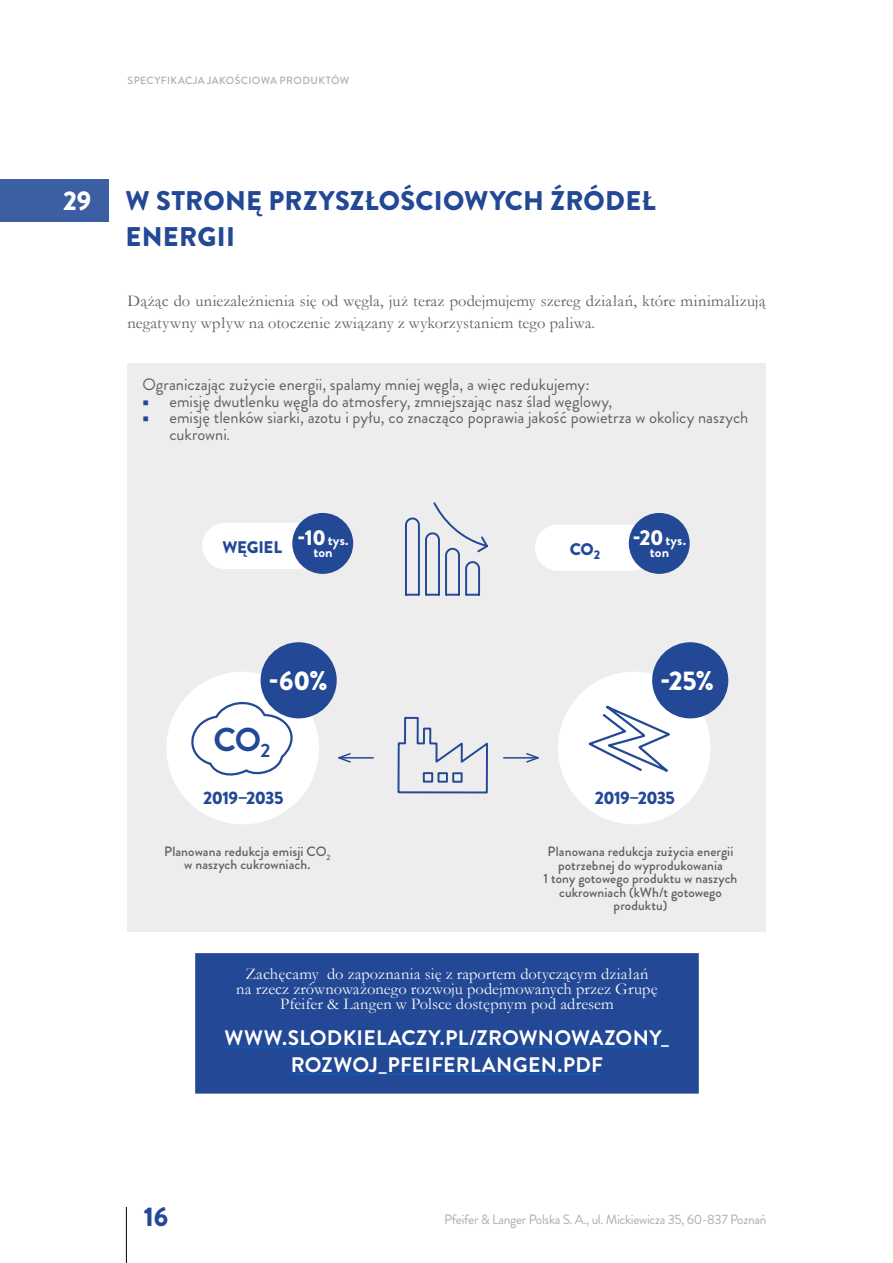
<style>
.page{position:relative;width:893px;height:1263px;background:#fff}
.page>*{position:absolute;margin:0;border:0;box-sizing:border-box;transform-origin:0 0}
.t1{font:700 33px "Brandon Grotesque";color:#224896}
.t2{font:900 27px/36px "Brandon Grotesque";letter-spacing:.01em;color:#224896}
.t3{font:900 27px "Brandon Grotesque";color:#fff}
.t4{font:700 21px/27px "Brandon Grotesque";letter-spacing:.015em;color:#fff;text-align:center}
.t5{font:900 18px "Brandon Grotesque";letter-spacing:-.035em;color:#224896}
.t6{font:900 16.8px "Brandon Grotesque";letter-spacing:-.015em;color:#224896}
.t7{font:16.5px/16.5px "Brandon Grotesque";color:#625e5d}
.t8{font:16.5px/22.5px "Garamond";letter-spacing:.005em;color:#625e5d}
.t9{font:16.5px/15px "Garamond";letter-spacing:.005em;color:#f6f6f6;text-align:center}
.t10{font:700 14.4px/12px "Brandon Grotesque";letter-spacing:.005em;color:#fff;text-align:center}
.t11{font:500 13.5px/13.5px "Brandon Grotesque";letter-spacing:.005em;color:#625e5d;text-align:center}
.t12{font:13.5px "Brandon Grotesque";letter-spacing:-.025em;color:#aaaeb0}
.t13{font:500 10.5px "Brandon Grotesque";letter-spacing:.03em;color:#aaaeb0}
.s1{font-family:"Minion Pro";color:#224896}
.s2{font-family:"Garamond"}
.s3{font-weight:900;font-size:21.6px}
</style>
<div class="page">
<hr style="left:126px;top:1207px;width:1px;height:56px;background:#000">
<div style="left:0;top:179px;width:108px;height:43px;background:#3c5ea2"></div>
<div style="left:127px;top:363px;width:639px;height:568px;background:#ededed"></div>
<svg style="left:397px;top:716px;width:91px;height:78px"></svg>
<div style="left:166px;top:672px;width:153px;height:152px;background:#fff;border-radius:50%"></div>
<svg style="left:191px;top:699px;width:104px;height:77px"></svg>
<div style="left:261px;top:642px;width:76px;height:76px;background:#224896;border-radius:50%"></div>
<div style="left:558px;top:672px;width:153px;height:152px;background:#fff;border-radius:50%"></div>
<svg style="left:588px;top:704px;width:84px;height:68px"></svg>
<div style="left:652px;top:642px;width:76px;height:76px;background:#224896;border-radius:50%"></div>
<svg style="left:405px;top:502px;width:83px;height:94px"></svg>
<div style="left:202px;top:523px;width:118px;height:46px;background:#fff;border-radius:23px"></div>
<div style="left:292px;top:513px;width:61px;height:61px;background:#224896;border-radius:50%"></div>
<div style="left:535px;top:525px;width:118px;height:46px;background:#fff;border-radius:23px"></div>
<div style="left:629px;top:513px;width:61px;height:61px;background:#224896;border-radius:50%"></div>
<hr style="left:504px;top:757px;width:34px;height:2px;background:#224896">
<svg style="left:525px;top:753px;width:14px;height:10px"></svg>
<hr style="left:339px;top:757px;width:34px;height:2px;background:#224896">
<svg style="left:338px;top:753px;width:14px;height:10px"></svg>
<div style="left:203px;top:961px;width:488px;height:125px;background:#224896"></div>
<hr style="left:225px;top:1046px;width:444px;height:1px;background:#0563c1">
<hr style="left:291px;top:1073px;width:312px;height:1px;background:#0563c1">
<div style="left:195px;top:953px;width:504px;height:140px;border:15px solid #224896"></div>
<p class="t13" style="left:128px;top:73px;width:223px">SPECYFIKACJA JAKOŚCIOWA PRODUKTÓW</p>
<h2 class="t3" style="left:63px;top:181px;width:30px">29</h2>
<h2 class="t2" style="left:125px;top:183px;width:532px">W STRONĘ PRZYSZŁOŚCIOWYCH ŹRÓDEŁ<br>ENERGII</h2>
<p class="t8" style="left:128px;top:289px;width:639px">Dążąc do uniezależnienia się od węgla, już teraz podejmujemy szereg działań, które minimalizują negatywny wpływ na otoczenie związany z wykorzystaniem tego paliwa.</p>
<p class="t7" style="left:142px;top:376px;width:449px">Ograniczając zużycie energii, spalamy mniej węgla, a więc redukujemy:</p>
<p class="t7" style="left:142px;top:393px;width:471px"><span class="s1">■</span> emisję dwutlenku węgla do atmosfery, zmniejszając nasz ślad węglowy,</p>
<p class="t7" style="left:169px;top:409px;width:580px;text-indent:-27px"><span class="s1">■</span> emisję tlenków siarki, azotu i pyłu, co znacząco poprawia jakość powietrza w okolicy naszych cukrowni<span class="s2">.</span></p>
<p class="t6" style="left:222px;top:535px;width:128px">WĘGIEL <sup>-10</sup><sup>tys.</sup></p>
<p class="t10" style="left:313px;top:546px;width:21px">ton</p>
<p class="t6" style="left:570px;top:538px;width:32px">CO<sub>2</sub></p>
<p class="t10" style="left:633px;top:534px;width:55px"><span class="s3">-20</span>tys. ton</p>
<h2 class="t3" style="left:269px;top:661px;width:60px">-60%</h2>
<h1 class="t1" style="left:213px;top:716px;width:59px">CO<sub>2</sub></h1>
<p class="t5" style="left:203px;top:785px;width:82px">2019–2035</p>
<h2 class="t3" style="left:661px;top:661px;width:55px">-25%</h2>
<p class="t5" style="left:595px;top:785px;width:82px">2019–2035</p>
<p class="t11" style="left:164px;top:845px;width:168px">Planowana redukcja emisji CO<sub>2 </sub>w naszych cukrowniach.</p>
<p class="t11" style="left:544px;top:845px;width:195px">Planowana redukcja zużycia energii potrzebnej do wyprodukowania<br>1 tony gotowego produktu w naszych cukrowniach (kWh/t gotowego produktu)</p>
<p class="t9" style="left:236px;top:966px;width:423px">Zachęcamy do zapoznania się z raportem dotyczącym działań na rzecz zrównoważonego rozwoju podejmowanych przez Grupę<br>Pfeifer &amp; Langen w Polsce dostępnym pod adresem</p>
<p class="t4" style="left:225px;top:1024px;width:446px">WWW.SLODKIELACZY.PL/ZROWNOWAZONY_<br>ROZWOJ_PFEIFERLANGEN.PDF</p>
<h2 class="t2" style="left:144px;top:1199px;width:26px">16</h2>
<p class="t12" style="left:444px;top:1210px;width:324px">Pfeifer &amp; Langer Polska S. A., ul. Mickiewicza 35, 60-837 Poznań</p>
</div>
